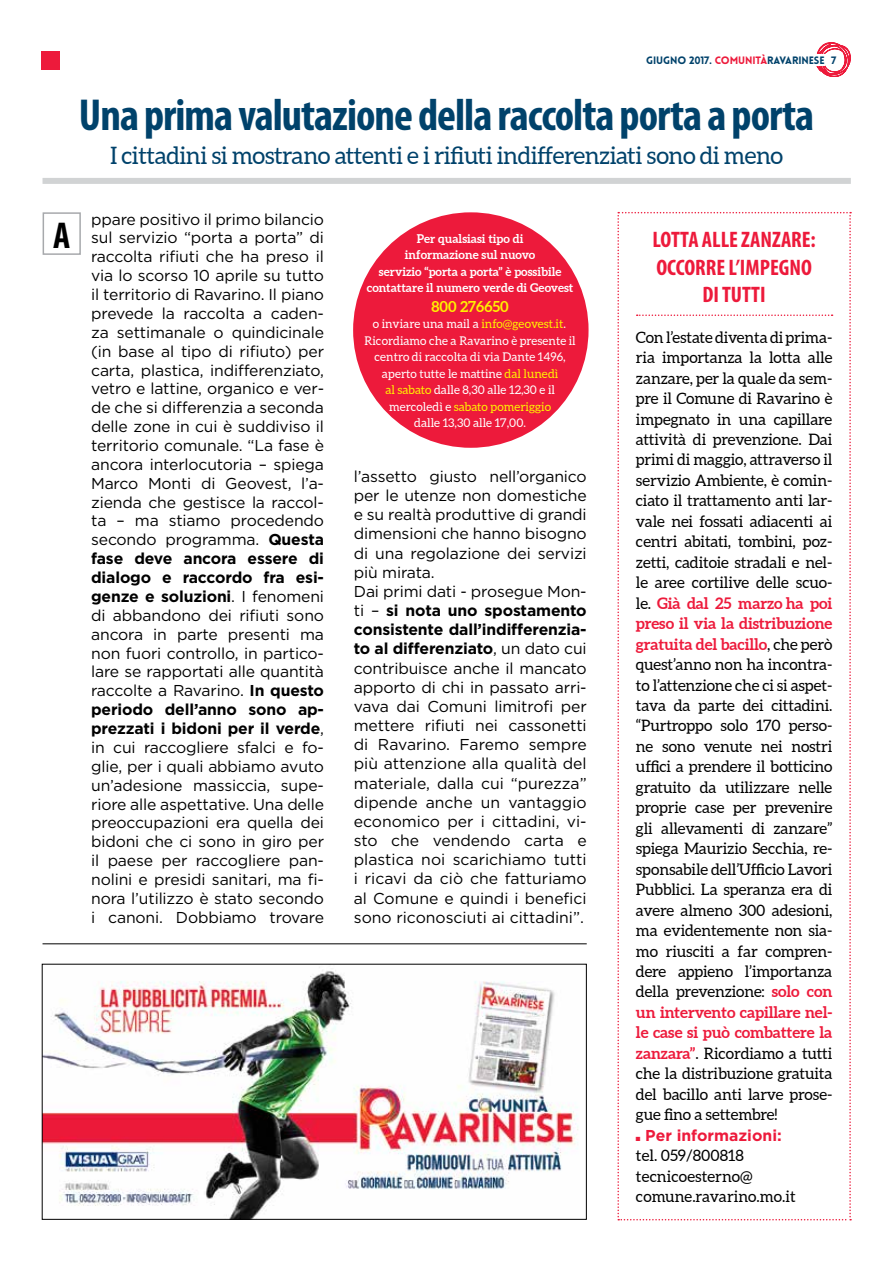
<style>
.page{position:relative;width:893px;height:1263px;background:#fff}
.page>*{position:absolute;margin:0;border:0;box-sizing:border-box;transform-origin:0 0}
.t1{font:700 condensed 45px "Myriad Pro";letter-spacing:-.02em;color:#00426b}
.t2{font:700 condensed 37.5px "Myriad Pro";color:#000}
.t3{font:24px "Aleo";letter-spacing:-.02em;color:#00426b}
.t4{font:700 condensed 22.5px/27.2px "Myriad Pro";color:#ed1a3b;text-align:center}
.t5{font:15.75px/18.9px "Gotham";letter-spacing:-.01em;color:#000;text-align:justify}
.t6{font:15.75px/20.4px "Aleo";letter-spacing:-.01em;color:#000;text-align:justify}
.t7{font:700 15.75px "Gotham";color:#ed1a3b}
.t8{font:700 15px "Aleo";color:#fff200}
.t9{font:12px/16.5px "Aleo";color:#fff;text-align:center}
.t10{font:700 12px/16.5px "Aleo";color:#fff;text-align:center}
.t11{font:900 10.5px "Lovelo";letter-spacing:-.01em;color:#00426b}
.s1{color:#ed1a3b}
.s2{font-weight:700}
.s3{color:#fff200}
.s4{font-weight:700;color:#ed1a3b}
</style>
<div class="page">
<svg style="left:816px;top:42px;width:35px;height:35px"></svg>
<div style="left:402px;top:55px;width:423px;height:11px;background:#fff"></div>
<hr style="left:43px;top:943px;width:544px;height:1px;background:#000">
<div style="left:43px;top:212px;width:38px;height:43px;border:2px solid #a7a9ac"></div>
<div style="left:353px;top:212px;width:236px;height:236px;background:#ed1a3b;border-radius:50%"></div>
<svg style="left:617px;top:212px;width:234px;height:1008px"></svg>
<div style="left:43px;top:178px;width:808px;height:6px;background:#d1d3d4"></div>
<div style="left:41px;top:51px;width:19px;height:18px;background:#ed1a3b"></div>
<img style="left:44px;top:967px;width:534px;height:251px">
<div style="left:42px;top:964px;width:545px;height:256px;border:1px solid #000"></div>
<p class="t11" style="left:646px;top:54px;width:192px">GIUGNO 2017. <span class="s1">COMUNITÀ</span>RAVARINESE 7</p>
<h1 class="t1" style="left:79px;top:87px;width:737px">Una prima valutazione della raccolta porta a porta</h1>
<h3 class="t3" style="left:110px;top:142px;width:674px">I cittadini si mostrano attenti e i rifiuti indifferenziati sono di meno</h3>
<p class="t5" style="left:91px;top:209px;width:234px">ppare positivo il primo bilancio sul servizio “porta a porta” di raccolta rifiuti che ha preso il via lo scorso 10 aprile su tutto il territorio di Ravarino. Il piano prevede la raccolta a caden&shy;za settimanale o quindicinale (in base al tipo di rifiuto) per carta, plastica, indifferenziato, vetro e lattine, organico e ver&shy;de che si differenzia a seconda delle zone in cui è suddiviso il territorio comunale. “La fase è ancora interlocutoria – spiega Marco Monti di Geovest, l’a&shy;zienda che gestisce la raccol&shy;ta – ma stiamo procedendo secondo programma. <span class="s2">Questa fase deve ancora essere di dialogo e raccordo fra esi&shy;genze e soluzioni</span>. I fenomeni di abbandono dei rifiuti sono ancora in parte presenti ma non fuori controllo, in partico&shy;lare se rapportati alle quantità raccolte a Ravarino. <span class="s2">In questo periodo dell’anno sono ap&shy;prezzati i bidoni per il verde</span>, in cui raccogliere sfalci e fo&shy;glie, per i quali abbiamo avuto un’adesione massiccia, supe&shy;riore alle aspettative. Una delle preoccupazioni era quella dei bidoni che ci sono in giro per il paese per raccogliere pan&shy;nolini e presidi sanitari, ma fi&shy;nora l’utilizzo è stato secondo i canoni. Dobbiamo trovare</p>
<h2 class="t2" style="left:53px;top:212px;width:19px">A</h2>
<p class="t10" style="left:367px;top:230px;width:208px">Per qualsiasi tipo di<br>informazione sul nuovo<br>servizio “porta a porta” è possibile contattare il numero verde di Geovest</p>
<p class="t8" style="left:431px;top:298px;width:79px">800 276650</p>
<p class="t9" style="left:364px;top:315px;width:213px">o inviare una mail a <span class="s3">info@geovest.it</span>.<br>Ricordiamo che a Ravarino è presente il centro di raccolta di via Dante 1496, aperto tutte le mattine <span class="s3">dal lunedì<br>al sabato</span> dalle 8,30 alle 12,30 e il mercoledì e <span class="s3">sabato pomeriggio<br></span>dalle 13,30 alle 17,00.</p>
<p class="t5" style="left:354px;top:466px;width:234px;text-align:left">l’assetto giusto nell’organico per le utenze non domestiche e su realtà produttive di grandi dimensioni che hanno bisogno di una regolazione dei servizi più mirata.<br>Dai primi dati - prosegue Mon&shy;ti – <span class="s2">si nota uno spostamento consistente dall’indifferenzia&shy;to al differenziato</span>, un dato cui contribuisce anche il mancato apporto di chi in passato arri&shy;vava dai Comuni limitrofi per mettere rifiuti nei cassonetti di Ravarino. Faremo sempre più attenzione alla qualità del materiale, dalla cui “purezza” dipende anche un vantaggio economico per i cittadini, vi&shy;sto che vendendo carta e plastica noi scarichiamo tutti i ricavi da ciò che fatturiamo al Comune e quindi i benefici sono riconosciuti ai cittadini”.</p>
<h3 class="t4" style="left:652px;top:226px;width:165px">LOTTA ALLE ZANZARE:<br>OCCORRE L’IMPEGNO<br>DI TUTTI</h3>
<p class="t6" style="left:636px;top:327px;width:198px">Con l’estate diventa di prima&shy;ria importanza la lotta alle zanzare, per la quale da sem&shy;pre il Comune di Ravarino è impegnato in una capillare attività di prevenzione. Dai primi di maggio, attraverso il servizio Ambiente, è comin&shy;ciato il trattamento anti lar&shy;vale nei fossati adiacenti ai centri abitati, tombini, poz&shy;zetti, caditoie stradali e nel&shy;le aree cortilive delle scuo&shy;le. <span class="s4">Già dal 25 marzo ha poi preso il via la distribuzione gratuita del bacillo</span>, che però quest’anno non ha incontra&shy;to l’attenzione che ci si aspet&shy;tava da parte dei cittadini. “Purtroppo solo 170 perso&shy;ne sono venute nei nostri uffici a prendere il botticino gratuito da utilizzare nelle proprie case per prevenire gli allevamenti di zanzare” spiega Maurizio Secchia, re&shy;sponsabile dell’Ufficio Lavori Pubblici. La speranza era di avere almeno 300 adesioni, ma evidentemente non sia&shy;mo riusciti a far compren&shy;dere appieno l’importanza della prevenzione: <span class="s4">solo con un intervento capillare nel&shy;le case si può combattere la zanzara”</span>. Ricordiamo a tutti che la distribuzione gratuita del bacillo anti larve prose&shy;gue fino a settembre!</p>
<p class="t7" style="left:636px;top:1124px;width:147px">■ Per informazioni:</p>
<p class="t6" style="left:636px;top:1145px;width:161px;text-align:left">tel. 059/800818 tecnicoesterno@ comune.ravarino.mo.it</p>
</div>
